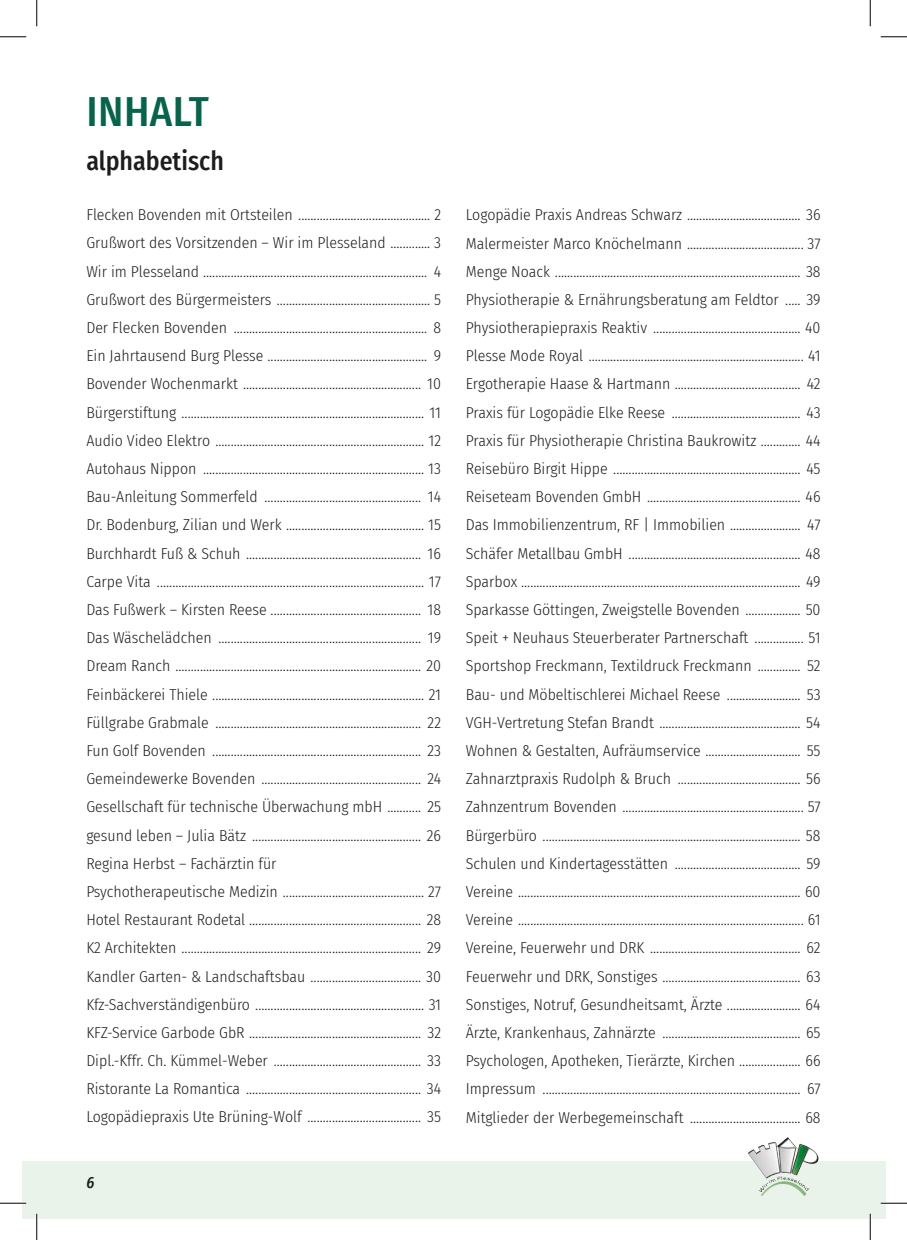
<style>
.page{position:relative;width:907px;height:1240px;background:#fff}
.page>*{position:absolute;margin:0;border:0;box-sizing:border-box;transform-origin:0 0}
.t1{font:500 42px "Fira Sans Condensed";letter-spacing:.01em;color:#07634b}
.t2{font:500 26.25px "Fira Sans Condensed";color:#1d1d1b}
.t3{font:300 15.75px/28.2px "Fira Sans Condensed";color:#1d1d1b}
.t4{font:italic 500 15.75px "Fira Sans Condensed";color:#1d1d1b}
</style>
<div class="page">
<div style="left:22px;top:1160px;width:848px;height:57px;background:#e9f3e9"></div>
<div style="left:870px;top:1160px;width:15px;height:57px;background:#e9f3e9"></div>
<img style="left:746px;top:1137px;width:75px;height:59px">
<hr style="left:0;top:1201px;width:26px;height:3px;background:#fff">
<hr style="left:881px;top:1201px;width:26px;height:3px;background:#fff">
<hr style="left:36px;top:1213px;width:2px;height:26px;background:#fff">
<hr style="left:869px;top:1213px;width:2px;height:26px;background:#fff">
<svg style="left:0;top:36px;width:26px;height:1px"></svg>
<svg style="left:881px;top:36px;width:26px;height:1px"></svg>
<svg style="left:0;top:1202px;width:26px;height:1px"></svg>
<svg style="left:881px;top:1202px;width:26px;height:1px"></svg>
<svg style="left:36px;top:0;width:1px;height:26px"></svg>
<svg style="left:36px;top:1213px;width:1px;height:26px"></svg>
<svg style="left:870px;top:0;width:1px;height:26px"></svg>
<svg style="left:870px;top:1213px;width:1px;height:26px"></svg>
<h1 class="t1" style="left:87px;top:77px;width:124px">INHALT</h1>
<h2 class="t2" style="left:86px;top:140px;width:139px">alphabetisch</h2>
<p class="t3" style="left:86px;top:201px;width:356px">Flecken Bovenden mit Ortsteilen ........................................... 2<br>Grußwort des Vorsitzenden – Wir im Plesseland ............. 3<br>Wir im Plesseland ......................................................................... 4<br>Grußwort des Bürgermeisters .................................................. 5<br>Der Flecken Bovenden ............................................................... 8<br>Ein Jahrtausend Burg Plesse .................................................... 9<br>Bovender Wochenmarkt .......................................................... 10<br>Bürgerstiftung ............................................................................... 11<br>Audio Video Elektro .................................................................... 12<br>Autohaus Nippon ........................................................................ 13<br>Bau-Anleitung Sommerfeld ................................................... 14<br>Dr. Bodenburg, Zilian und Werk ............................................. 15<br>Burchhardt Fuß &amp; Schuh ......................................................... 16<br>Carpe Vita ....................................................................................... 17<br>Das Fußwerk – Kirsten Reese ................................................. 18<br>Das Wäschelädchen .................................................................. 19<br>Dream Ranch ................................................................................ 20<br>Feinbäckerei Thiele ..................................................................... 21<br>Füllgrabe Grabmale ................................................................... 22<br>Fun Golf Bovenden .................................................................... 23<br>Gemeindewerke Bovenden .................................................... 24<br>Gesellschaft für technische Überwachung mbH ........... 25 gesund leben – Julia Bätz ....................................................... 26<br>Regina Herbst – Fachärztin für<br>Psychotherapeutische Medizin .............................................. 27<br>Hotel Restaurant Rodetal ........................................................ 28<br>K2 Architekten .............................................................................. 29<br>Kandler Garten- &amp; Landschaftsbau .................................... 30<br>Kfz-Sachverständigenbüro ....................................................... 31<br>KFZ-Service Garbode GbR ........................................................ 32<br>Dipl.-Kffr. Ch. Kümmel-Weber ................................................ 33<br>Ristorante La Romantica ......................................................... 34<br>Logopädiepraxis Ute Brüning-Wolf ..................................... 35</p>
<p class="t3" style="left:466px;top:201px;width:356px;text-align:justify">Logopädie Praxis Andreas Schwarz ..................................... 36<br>Malermeister Marco Knöchelmann ...................................... 37<br>Menge Noack ................................................................................ 38<br>Physiotherapie &amp; Ernährungsberatung am Feldtor ..... 39<br>Physiotherapiepraxis Reaktiv ................................................ 40<br>Plesse Mode Royal ...................................................................... 41<br>Ergotherapie Haase &amp; Hartmann ......................................... 42<br>Praxis für Logopädie Elke Reese .......................................... 43<br>Praxis für Physiotherapie Christina Baukrowitz ............. 44<br>Reisebüro Birgit Hippe ............................................................. 45<br>Reiseteam Bovenden GmbH .................................................. 46<br>Das Immobilienzentrum, RF | Immobilien ....................... 47<br>Schäfer Metallbau GmbH ........................................................ 48<br>Sparbox ........................................................................................... 49<br>Sparkasse Göttingen, Zweigstelle Bovenden .................. 50<br>Speit + Neuhaus Steuerberater Partnerschaft ................ 51<br>Sportshop Freckmann, Textildruck Freckmann .............. 52<br>Bau- und Möbeltischlerei Michael Reese ........................ 53<br>VGH-Vertretung Stefan Brandt .............................................. 54<br>Wohnen &amp; Gestalten, Aufräumservice ............................... 55<br>Zahnarztpraxis Rudolph &amp; Bruch ........................................ 56<br>Zahnzentrum Bovenden ........................................................... 57<br>Bürgerbüro .................................................................................... 58<br>Schulen und Kindertagesstätten ......................................... 59<br>Vereine ............................................................................................ 60<br>Vereine ............................................................................................. 61<br>Vereine, Feuerwehr und DRK ................................................. 62<br>Feuerwehr und DRK, Sonstiges ............................................. 63<br>Sonstiges, Notruf, Gesundheitsamt, Ärzte ........................ 64<br>Ärzte, Krankenhaus, Zahnärzte ............................................. 65<br>Psychologen, Apotheken, Tierärzte, Kirchen .................... 66<br>Impressum .................................................................................... 67<br>Mitglieder der Werbegemeinschaft .................................... 68</p>
<p class="t4" style="left:86px;top:1170px;width:9px">6</p>
</div>
